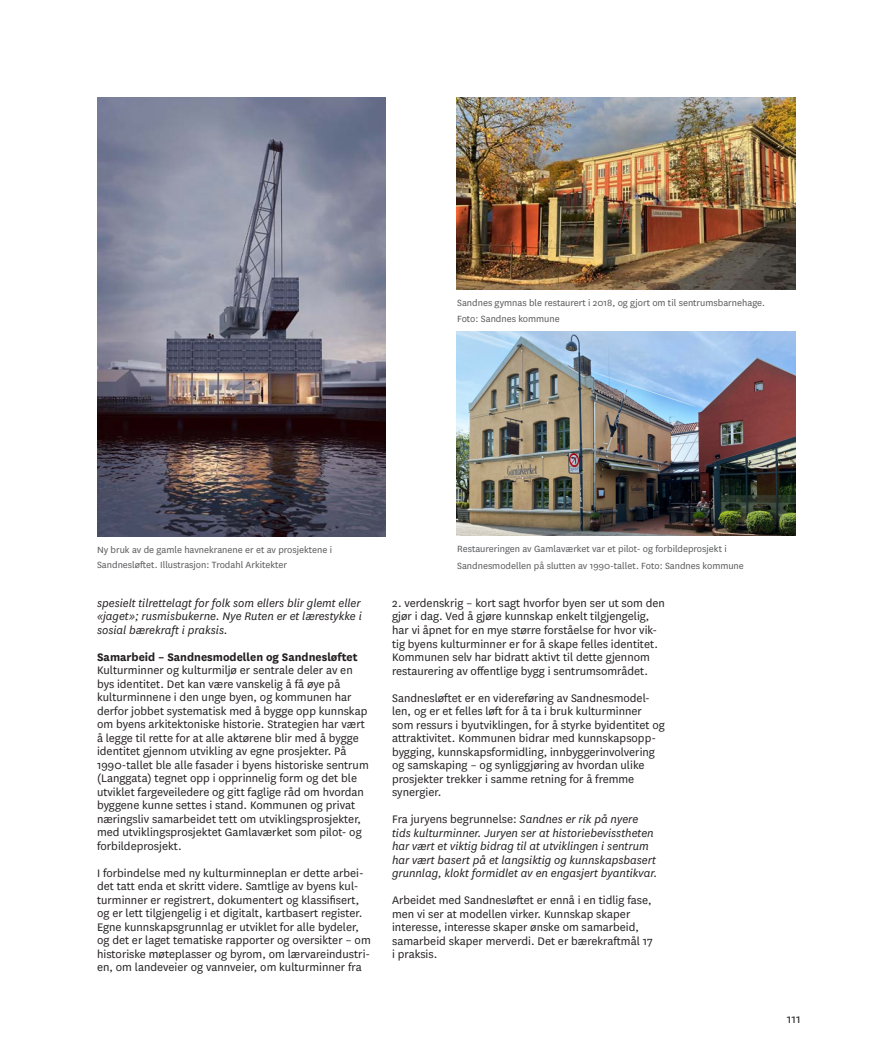
<style>
.page{position:relative;width:893px;height:1063px;background:#fff}
.page>*{position:absolute;margin:0;border:0;box-sizing:border-box;transform-origin:0 0}
.t1{font:13.5px "National";color:#231f20}
.brød{font:12.75px/13.5px "National";color:#231f20}
.brød-2{font:italic 12.75px/13.5px "National";color:#231f20;text-align:justify}
.brød-3{font:700 12.75px "National";color:#231f20}
.Fakta_hvit{font:10.5px/15px "National";color:#57585a}
.s1{font-style:normal}
</style>
<div class="page">
<img style="left:456px;top:97px;width:340px;height:192px">
<img style="left:97px;top:97px;width:289px;height:440px">
<img style="left:456px;top:332px;width:340px;height:204px">
<p class="Fakta_hvit" style="left:457px;top:294px;width:310px">Sandnes gymnas ble restaurert i 2018, og gjort om til sentrumsbarnehage.</p>
<p class="Fakta_hvit" style="left:457px;top:311px;width:104px">Foto: Sandnes kommune</p>
<p class="Fakta_hvit" style="left:97px;top:542px;width:237px">Ny bruk av de gamle havnekranene er et av prosjektene i<br>Sandnesløftet. Illustrasjon: Trodahl Arkitekter</p>
<p class="Fakta_hvit" style="left:457px;top:540px;width:288px;line-height:16.5px">Restaureringen av Gamlaværket var et pilot- og forbildeprosjekt i<br>Sandnesmodellen på slutten av 1990-tallet. Foto: Sandnes kommune</p>
<p class="brød-2" style="left:97px;top:596px;width:266px">spesielt tilrettelagt for folk som ellers blir glemt eller «jaget»; rusmisbukerne. Nye Ruten er et lærestykke i sosial bærekraft i praksis.</p>
<p class="brød-3" style="left:97px;top:648px;width:262px">Samarbeid – Sandnesmodellen og Sandnesløftet</p>
<p class="brød" style="left:97px;top:663px;width:273px">Kulturminner og kulturmiljø er sentrale deler av en bys identitet. Det kan være vanskelig å få øye på kulturminnene i den unge byen, og kommunen har derfor jobbet systematisk med å bygge opp kunnskap om byens arkitektoniske historie. Strategien har vært å legge til rette for at alle aktørene blir med å bygge identitet gjennom utvikling av egne prosjekter. På 1990-tallet ble alle fasader i byens historiske sentrum (Langgata) tegnet opp i opprinnelig form og det ble utviklet fargeveiledere og gitt faglige råd om hvordan byggene kunne settes i stand. Kommunen og privat næringsliv samarbeidet tett om utviklingsprosjekter, med utviklingsprosjektet Gamlaværket som pilot- og forbildeprosjekt.</p>
<p class="brød" style="left:97px;top:866px;width:275px">I forbindelse med ny kulturminneplan er dette arbei&shy;det tatt enda et skritt videre. Samtlige av byens kul&shy;turminner er registrert, dokumentert og klassifisert, og er lett tilgjengelig i et digitalt, kartbasert register.<br>Egne kunnskapsgrunnlag er utviklet for alle bydeler, og det er laget tematiske rapporter og oversikter – om historiske møteplasser og byrom, om lærvareindustri&shy;en, om landeveier og vannveier, om kulturminner fra</p>
<p class="brød" style="left:392px;top:596px;width:274px">2. verdenskrig – kort sagt hvorfor byen ser ut som den gjør i dag. Ved å gjøre kunnskap enkelt tilgjengelig, har vi åpnet for en mye større forståelse for hvor vik&shy;tig byens kulturminner er for å skape felles identitet.<br>Kommunen selv har bidratt aktivt til dette gjennom restaurering av offentlige bygg i sentrumsområdet.</p>
<p class="brød" style="left:392px;top:690px;width:274px">Sandnesløftet er en videreføring av Sandnesmodel&shy;len, og er et felles løft for å ta i bruk kulturminner som ressurs i byutviklingen, for å styrke byidentitet og attraktivitet. Kommunen bidrar med kunnskapsopp&shy;bygging, kunnskapsformidling, innbyggerinvolvering og samskaping – og synliggjøring av hvordan ulike prosjekter trekker i samme retning for å fremme synergier.</p>
<p class="brød-2" style="left:392px;top:812px;width:267px;text-align:left"><span class="s1">Fra juryens begrunnelse:</span> Sandnes er rik på nyere tids kulturminner. Juryen ser at historiebevisstheten har vært et viktig bidrag til at utviklingen i sentrum har vært basert på et langsiktig og kunnskapsbasert grunnlag, klokt formidlet av en engasjert byantikvar.</p>
<p class="brød" style="left:392px;top:893px;width:262px">Arbeidet med Sandnesløftet er ennå i en tidlig fase, men vi ser at modellen virker. Kunnskap skaper interesse, interesse skaper ønske om samarbeid, samarbeid skaper merverdi. Det er bærekraftmål 17 i praksis.</p>
<p class="t1" style="left:787px;top:1011px;width:16px">111</p>
</div>
